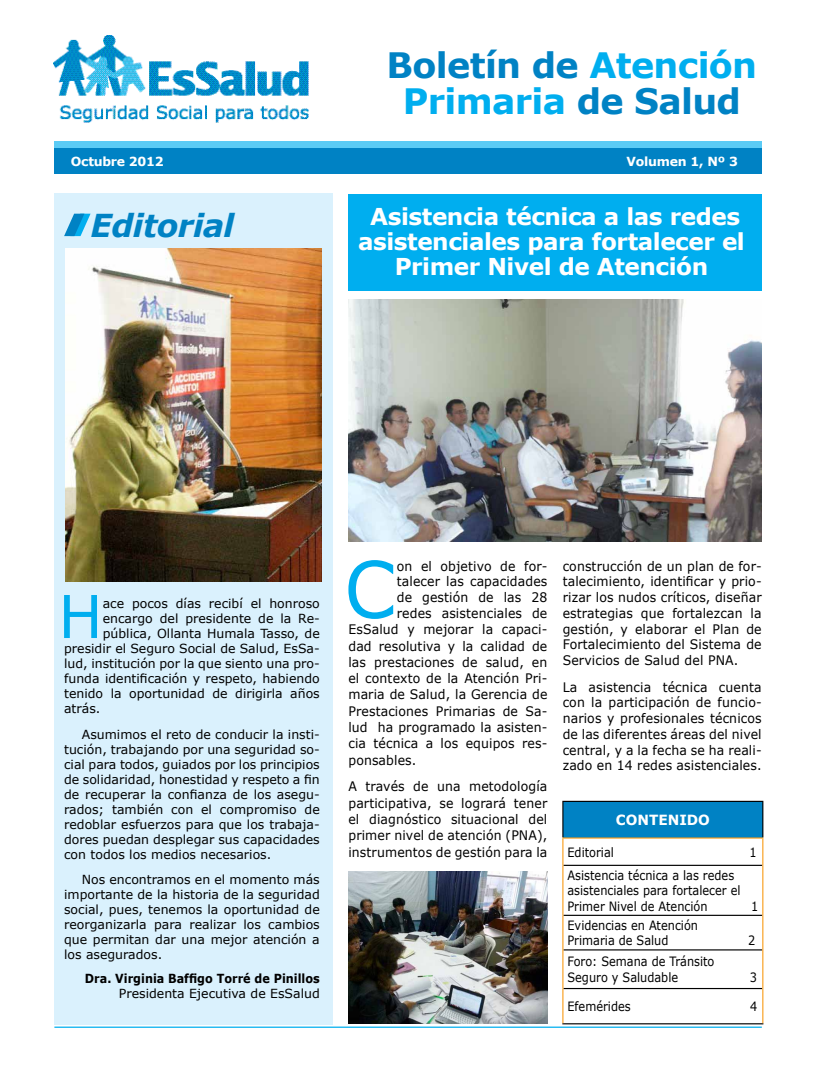
<style>
.page{position:relative;width:815px;height:1081px;background:#fff}
.page>*{position:absolute;margin:0;border:0;box-sizing:border-box;transform-origin:0 0}
.t1{font:78.12px "Verdana";color:#00aeef;scale:.95 1}
.t2{font:59.12px "Verdana";color:#00aeef}
.t3{font:700 35px/36px "Verdana";letter-spacing:-.02em;color:#0082c4;text-align:center}
.t4{font:italic 700 31.62px "Verdana";letter-spacing:-.02em;color:#0082c4}
.t5{font:700 23.25px/25px "Verdana";letter-spacing:-.02em;color:#fff;text-align:center}
.t6{font:700 14px "Verdana";color:#fff}
.t7{font:13.12px/15.8px "Verdana";letter-spacing:.01em;color:#000;text-align:justify;scale:.95 1}
.t8{font:12.88px/15.4px "Verdana";color:#000;scale:.88 1}
.t9{font:12.5px/15px "Verdana";color:#000;text-align:justify}
.t10{font:700 12.5px "Verdana";color:#000;scale:.9 1}
.t11{font:700 12.5px "Verdana";letter-spacing:-.02em;color:#fff}
.s1{color:#00aeef}
</style>
<div class="page">
<div style="left:54px;top:194px;width:278px;height:831px;background:#daf1fd"></div>
<img style="left:54px;top:36px;width:254px;height:87px">
<div style="left:54px;top:147px;width:707px;height:27px;background:#0082c4"></div>
<div style="left:54px;top:141px;width:707px;height:6px;background:#5bcbf5"></div>
<div style="left:348px;top:194px;width:414px;height:96px;background:#00aeef"></div>
<svg style="left:64px;top:214px;width:27px;height:22px"></svg>
<div style="left:563px;top:801px;width:200px;height:37px;background:#0082c4"></div>
<hr style="left:562px;top:801px;width:201px;height:1px;background:#000">
<hr style="left:563px;top:865px;width:199px;height:1px;background:#000">
<hr style="left:563px;top:915px;width:199px;height:1px;background:#000">
<hr style="left:563px;top:949px;width:199px;height:1px;background:#000">
<hr style="left:563px;top:988px;width:199px;height:1px;background:#000">
<hr style="left:562px;top:1023px;width:201px;height:1px;background:#000">
<hr style="left:562px;top:802px;width:1px;height:35px;background:#000">
<hr style="left:762px;top:802px;width:1px;height:35px;background:#000">
<hr style="left:562px;top:837px;width:201px;height:1px;background:#f99d1c">
<svg style="left:562px;top:838px;width:1px;height:27px"></svg>
<svg style="left:762px;top:838px;width:1px;height:27px"></svg>
<hr style="left:562px;top:865px;width:1px;height:50px;background:#f99d1c">
<hr style="left:762px;top:865px;width:1px;height:50px;background:#f99d1c">
<hr style="left:562px;top:915px;width:1px;height:35px;background:#f99d1c">
<hr style="left:762px;top:915px;width:1px;height:35px;background:#f99d1c">
<hr style="left:562px;top:950px;width:1px;height:38px;background:#f99d1c">
<hr style="left:762px;top:950px;width:1px;height:38px;background:#f99d1c">
<hr style="left:562px;top:988px;width:1px;height:35px;background:#f99d1c">
<hr style="left:762px;top:988px;width:1px;height:35px;background:#f99d1c">
<hr style="left:54px;top:1026px;width:708px;height:2px;background:#00aeef">
<img style="left:65px;top:248px;width:257px;height:333px">
<img style="left:349px;top:299px;width:412px;height:242px">
<img style="left:348px;top:871px;width:199px;height:152px">
<h3 class="t3" style="left:387px;top:46px;width:372px">Boletín de <span class="s1">Atención<br>Primaria</span> de Salud</h3>
<p class="t11" style="left:71px;top:153px;width:94px">Octubre 2012</p>
<p class="t11" style="left:626px;top:153px;width:113px">Volumen 1, Nº 3</p>
<h3 class="t4" style="left:91px;top:203px;width:145px">Editorial</h3>
<h3 class="t5" style="left:358px;top:204px;width:388px">Asistencia técnica a las redes asistenciales para fortalecer el<br>Primer Nivel de Atención</h3>
<h2 class="t2" style="left:58px;top:576px;width:46px">H</h2>
<p class="t9" style="left:103px;top:596px;width:219px">ace pocos días recibí el honroso</p>
<p class="t9" style="left:103px;top:611px;width:219px">encargo del presidente de la Re-</p>
<p class="t9" style="left:103px;top:626px;width:219px">pública, Ollanta Humala Tasso, de</p>
<p class="t9" style="left:64px;top:641px;width:257px">presidir el Seguro Social de Salud, EsSa-</p>
<p class="t9" style="left:64px;top:656px;width:257px">lud, institución por la que siento una pro-</p>
<p class="t9" style="left:64px;top:671px;width:257px">funda identificación y respeto, habiendo</p>
<p class="t9" style="left:64px;top:686px;width:257px">tenido la oportunidad de dirigirla años</p>
<p class="t9" style="left:64px;top:701px;width:38px">atrás.</p>
<p class="t9" style="left:64px;top:726px;width:257px;text-indent:18px">Asumimos el reto de conducir la insti&shy;tución, trabajando por una seguridad so&shy;cial para todos, guiados por los principios de solidaridad, honestidad y respeto a fin de recuperar la confianza de los asegu&shy;rados; también con el compromiso de redoblar esfuerzos para que los trabaja&shy;dores puedan desplegar sus capacidades con todos los medios necesarios.</p>
<p class="t9" style="left:64px;top:872px;width:257px;text-indent:18px">Nos encontramos en el momento más importante de la historia de la seguridad social, pues, tenemos la oportunidad de reorganizarla para realizar los cambios que permitan dar una mejor atención a los asegurados.</p>
<p class="t10" style="left:85px;top:969px;width:263px">Dra. Virginia Baffigo Torré de Pinillos</p>
<p class="t9" style="left:119px;top:986px;width:202px">Presidenta Ejecutiva de EsSalud</p>
<h1 class="t1" style="left:344px;top:536px;width:56px">C</h1>
<p class="t7" style="left:397px;top:558px;width:160px">on el objetivo de for-</p>
<p class="t7" style="left:397px;top:573px;width:160px">talecer las capacidades</p>
<p class="t7" style="left:397px;top:589px;width:160px">de gestión de las 28</p>
<p class="t7" style="left:397px;top:605px;width:160px">redes asistenciales de</p>
<p class="t7" style="left:348px;top:621px;width:211px">EsSalud y mejorar la capaci-</p>
<p class="t7" style="left:348px;top:638px;width:211px">dad resolutiva y la calidad de</p>
<p class="t7" style="left:348px;top:654px;width:211px">las prestaciones de salud, en</p>
<p class="t7" style="left:348px;top:670px;width:211px">el contexto de la Atención Pri-</p>
<p class="t7" style="left:348px;top:686px;width:211px">maria de Salud, la Gerencia de</p>
<p class="t7" style="left:348px;top:703px;width:211px">Prestaciones Primarias de Sa-</p>
<p class="t7" style="left:348px;top:719px;width:211px">lud ha programado la asisten-</p>
<p class="t7" style="left:348px;top:735px;width:211px">cia técnica a los equipos res-</p>
<p class="t7" style="left:348px;top:752px;width:73px">ponsables.</p>
<p class="t7" style="left:348px;top:778px;width:211px;line-height:16.2px">A través de una metodología participativa, se logrará tener el diagnóstico situacional del primer nivel de atención (PNA), instrumentos de gestión para la</p>
<p class="t7" style="left:563px;top:558px;width:211px">construcción de un plan de for&shy;talecimiento, identificar y prio&shy;rizar los nudos críticos, diseñar estrategias que fortalezcan la gestión, y elaborar el Plan de Fortalecimiento del Sistema de Servicios de Salud del PNA.</p>
<p class="t7" style="left:563px;top:679px;width:211px">La asistencia técnica cuenta con la participación de funcio&shy;narios y profesionales técnicos de las diferentes áreas del nivel central, y a la fecha se ha reali&shy;zado en 14 redes asistenciales.</p>
<p class="t6" style="left:616px;top:810px;width:96px">Contenido</p>
<p class="t8" style="left:567px;top:844px;width:54px">Editorial</p>
<p class="t8" style="left:749px;top:844px;width:10px">1</p>
<p class="t8" style="left:567px;top:867px;width:198px">Asistencia técnica a las redes asistenciales para fortalecer el<br>Primer Nivel de Atención</p>
<p class="t8" style="left:751px;top:898px;width:10px">1</p>
<p class="t8" style="left:567px;top:917px;width:150px">Evidencias en Atención<br>Primaria de Salud</p>
<p class="t8" style="left:567px;top:954px;width:169px">Foro: Semana de Tránsito<br>Seguro y Saludable</p>
<p class="t8" style="left:748px;top:932px;width:10px">2</p>
<p class="t8" style="left:750px;top:969px;width:10px">3</p>
<p class="t8" style="left:567px;top:998px;width:73px">Efemérides</p>
<p class="t8" style="left:750px;top:998px;width:10px">4</p>
</div>
